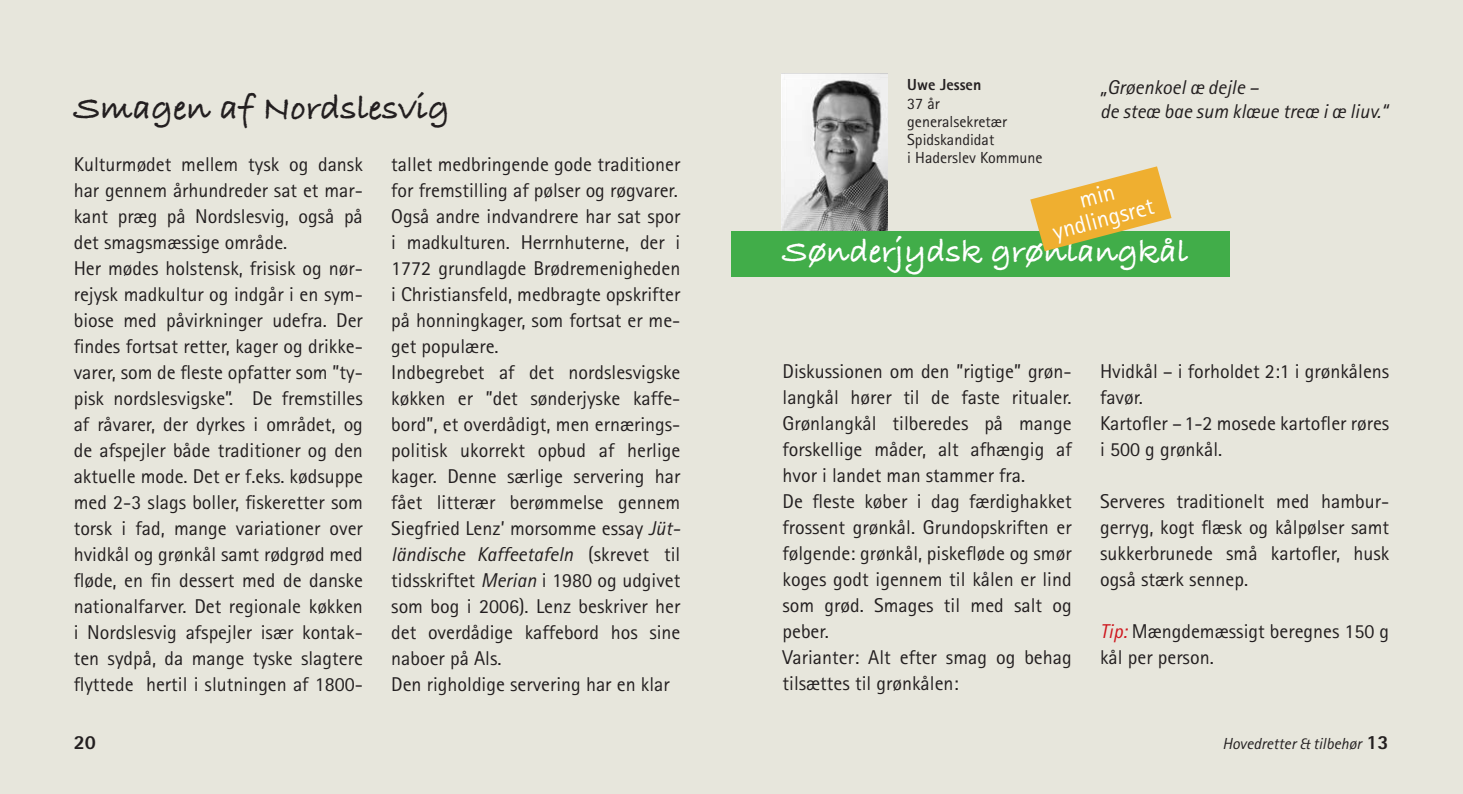
<style>
.page{position:relative;width:1463px;height:794px;background:#e7e6dc}
.page>*{position:absolute;margin:0;border:0;box-sizing:border-box;transform-origin:0 0}
.t1{font:36px "Bradley Hand ITCTT Bold";color:#231f20}
.t2{font:34px "Bradley Hand ITCTT Bold";color:#fff}
.t3{font:24px/24px "Rotis Sans Serif";color:#fff;text-align:center}
.t4{font:20px/26px "Rotis Sans Serif";color:#231f20}
.t5{font:italic 20px/24px "Rotis Sans Serif";color:#231f20}
.t6{font:800 20px "Rotis Sans Serif";color:#231f20}
.t7{font:16px/18px "Rotis Sans Serif";color:#231f20}
.t8{font:italic 16px "Rotis Sans Serif";color:#231f20}
.t9{font:800 16px "Rotis Sans Serif";color:#231f20}
.s1{font-style:italic}
.s2{font-style:italic;color:#ce171e}
.s3{font-weight:800;font-style:normal;font-size:20px}
</style>
<div class="page">
<img style="left:781px;top:74px;width:106px;height:157px">
<div style="left:731px;top:231px;width:498px;height:46px;background:#41ad49"></div>
<svg style="left:1030px;top:166px;width:141px;height:85px"></svg>
<h1 class="t1" style="left:74px;top:94px;width:377px">Smagen af Nordslesvig</h1>
<p class="t4" style="left:74px;top:153px;width:291px">Kulturmødet mellem tysk og dansk har gennem århundreder sat et mar&shy;kant præg på Nordslesvig, også på det smagsmæssige område.<br>Her mødes holstensk, frisisk og nør&shy;rejysk madkultur og indgår i en sym&shy;biose med påvirkninger udefra. Der findes fortsat retter, kager og drikke&shy;varer, som de fleste opfatter som ”ty&shy;pisk nordslesvigske”. De fremstilles af råvarer, der dyrkes i området, og de afspejler både traditioner og den aktuelle mode. Det er f.eks. kødsuppe med 2-3 slags boller, fiskeretter som torsk i fad, mange variationer over hvidkål og grønkål samt rødgrød med fløde, en fin dessert med de danske nationalfarver. Det regionale køkken i Nordslesvig afspejler især kontak&shy;ten sydpå, da mange tyske slagtere flyttede hertil i slutningen af 1800-</p>
<p class="t4" style="left:391px;top:153px;width:291px">tallet medbringende gode traditioner for fremstilling af pølser og røgvarer.<br>Også andre indvandrere har sat spor i madkulturen. Herrnhuterne, der i 1772 grundlagde Brødremenigheden i Christiansfeld, medbragte opskrifter på honningkager, som fortsat er me&shy;get populære.<br>Indbegrebet af det nordslesvigske køkken er ”det sønderjyske kaffe&shy;bord”, et overdådigt, men ernærings&shy;politisk ukorrekt opbud af herlige kager. Denne særlige servering har fået litterær berømmelse gennem Siegfried Lenz’ morsomme essay <span class="s1">Jüt&shy;ländische Kaffeetafeln</span> (skrevet til tidsskriftet <span class="s1">Merian</span> i 1980 og udgivet som bog i 2006). Lenz beskriver her det overdådige kaffebord hos sine naboer på Als.<br>Den righoldige servering har en klar</p>
<p class="t6" style="left:74px;top:735px;width:24px">20</p>
<p class="t9" style="left:907px;top:79px;width:76px">Uwe Jessen</p>
<p class="t7" style="left:907px;top:96px;width:137px">37 år generalsekretær<br>Spidskandidat<br>i Haderslev Kommune</p>
<p class="t5" style="left:1100px;top:77px;width:289px">„Grøenkoel æ dejle –<br>de steæ bae sum klæue treæ i æ liuv.“</p>
<p class="t3" style="left:1044px;top:199px;width:105px;rotate:-15deg">min yndlingsret</p>
<h2 class="t2" style="left:782px;top:239px;width:407px">Sønderjydsk grønlangkål</h2>
<p class="t4" style="left:782px;top:360px;width:291px">Diskussionen om den ”rigtige” grøn&shy;langkål hører til de faste ritualer.<br>Grønlangkål tilberedes på mange forskellige måder, alt afhængig af hvor i landet man stammer fra.<br>De fleste køber i dag færdighakket frossent grønkål. Grundopskriften er følgende: grønkål, piskefløde og smør koges godt igennem til kålen er lind som grød. Smages til med salt og peber.<br>Varianter: Alt efter smag og behag tilsættes til grønkålen:</p>
<p class="t4" style="left:1100px;top:360px;width:291px">Hvidkål – i forholdet 2:1 i grønkålens favør.<br>Kartofler – 1-2 mosede kartofler røres i 500 g grønkål.</p>
<p class="t4" style="left:1100px;top:490px;width:291px;text-align:justify">Serveres traditionelt med hambur&shy;gerryg, kogt flæsk og kålpølser samt sukkerbrunede små kartofler, husk også stærk sennep.</p>
<p class="t4" style="left:1100px;top:620px;width:291px"><span class="s2">Tip:</span> Mængdemæssigt beregnes 150 g kål per person.</p>
<p class="t8" style="left:1222px;top:737px;width:168px">Hovedretter &amp; tilbehør <span class="s3">13</span></p>
</div>
